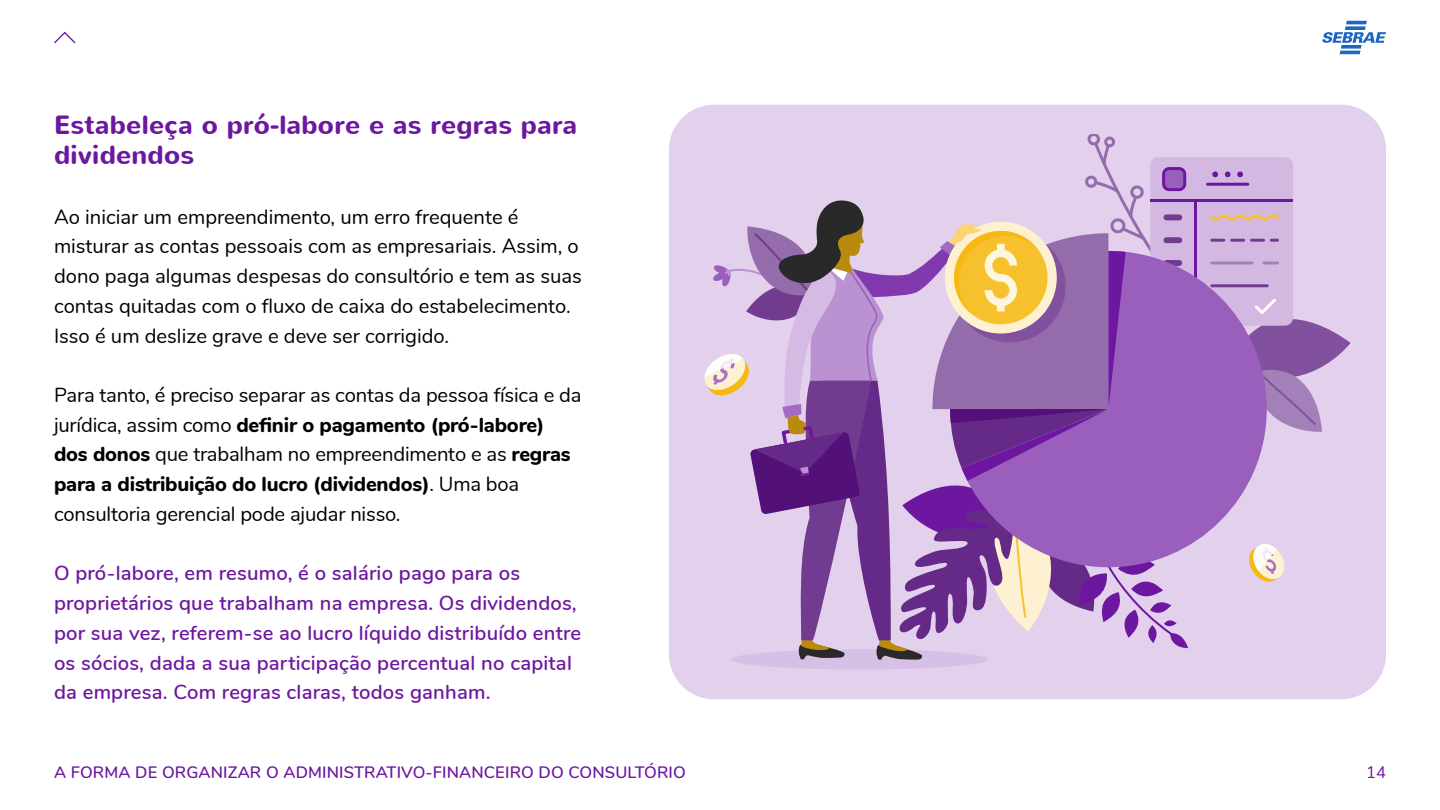
<style>
.page{position:relative;width:1440px;height:810px;background:#fff}
.page>*{position:absolute;margin:0;border:0;box-sizing:border-box;transform-origin:0 0}
.t1{font:700 26.25px/29.7px "Nunito";letter-spacing:.01em;color:#6d16a0}
.t2{font:20.25px/29.7px "Nunito";color:#000}
.t3{font:600 20.25px/29.7px "Nunito";letter-spacing:.01em;color:#6d16a0}
.t4{font:600 16.5px "Nunito";letter-spacing:.01em;color:#6d16a0}
.t5{font:16.5px "Nunito";color:#6d16a0}
.s1{font-weight:800}
</style>
<div class="page">
<svg style="left:54px;top:31px;width:22px;height:13px"></svg>
<div style="left:669px;top:105px;width:717px;height:594px;background:#e2d0ec;border-radius:45px"></div>
<div style="left:731px;top:649px;width:257px;height:21px;background:#d7c0e5;border-radius:50%"></div>
<div style="left:1150px;top:157px;width:143px;height:169px;background:#d3b9e2;border-radius:8px"></div>
<hr style="left:1150px;top:199px;width:143px;height:3px;background:#6d16a0">
<hr style="left:1194px;top:200px;width:3px;height:126px;background:#6d16a0">
<svg style="left:1210px;top:214px;width:69px;height:7px"></svg>
<svg style="left:1210px;top:239px;width:69px;height:3px"></svg>
<hr style="left:1210px;top:284px;width:59px;height:3px;background:#713b90">
<hr style="left:1206px;top:183px;width:43px;height:3px;background:#6d16a0">
<svg style="left:1267px;top:262px;width:12px;height:2px"></svg>
<svg style="left:1212px;top:171px;width:6px;height:6px"></svg>
<svg style="left:1225px;top:171px;width:6px;height:6px"></svg>
<svg style="left:1237px;top:171px;width:6px;height:6px"></svg>
<svg style="left:1267px;top:298px;width:84px;height:134px"></svg>
<svg style="left:1188px;top:261px;width:79px;height:285px;fill:#9a5ebd"></svg>
<svg style="left:1248px;top:544px;width:37px;height:38px"></svg>
<svg style="left:704px;top:134px;width:484px;height:526px"></svg>
<svg style="left:1322px;top:21px;width:64px;height:33px"></svg>
<p class="t1" style="left:54px;top:111px;width:525px">Estabeleça o pró-labore e as regras para dividendos</p>
<p class="t2" style="left:54px;top:201px;width:530px">Ao iniciar um empreendimento, um erro frequente é misturar as contas pessoais com as empresariais. Assim, o dono paga algumas despesas do consultório e tem as suas contas quitadas com o fluxo de caixa do estabelecimento.<br>Isso é um deslize grave e deve ser corrigido.</p>
<p class="t2" style="left:54px;top:379px;width:529px">Para tanto, é preciso separar as contas da pessoa física e da jurídica, assim como <span class="s1">definir o pagamento (pró-labore) dos donos</span> que trabalham no empreendimento e as <span class="s1">regras para a distribuição do lucro (dividendos)</span>. Uma boa consultoria gerencial pode ajudar nisso.</p>
<p class="t3" style="left:54px;top:557px;width:529px">O pró-labore, em resumo, é o salário pago para os proprietários que trabalham na empresa. Os dividendos, por sua vez, referem-se ao lucro líquido distribuído entre os sócios, dada a sua participação percentual no capital da empresa. Com regras claras, todos ganham.</p>
<p class="t4" style="left:54px;top:760px;width:633px">A FORMA DE ORGANIZAR O ADMINISTRATIVO-FINANCEIRO DO CONSULTÓRIO</p>
<p class="t5" style="left:1366px;top:760px;width:21px">14</p>
</div>
